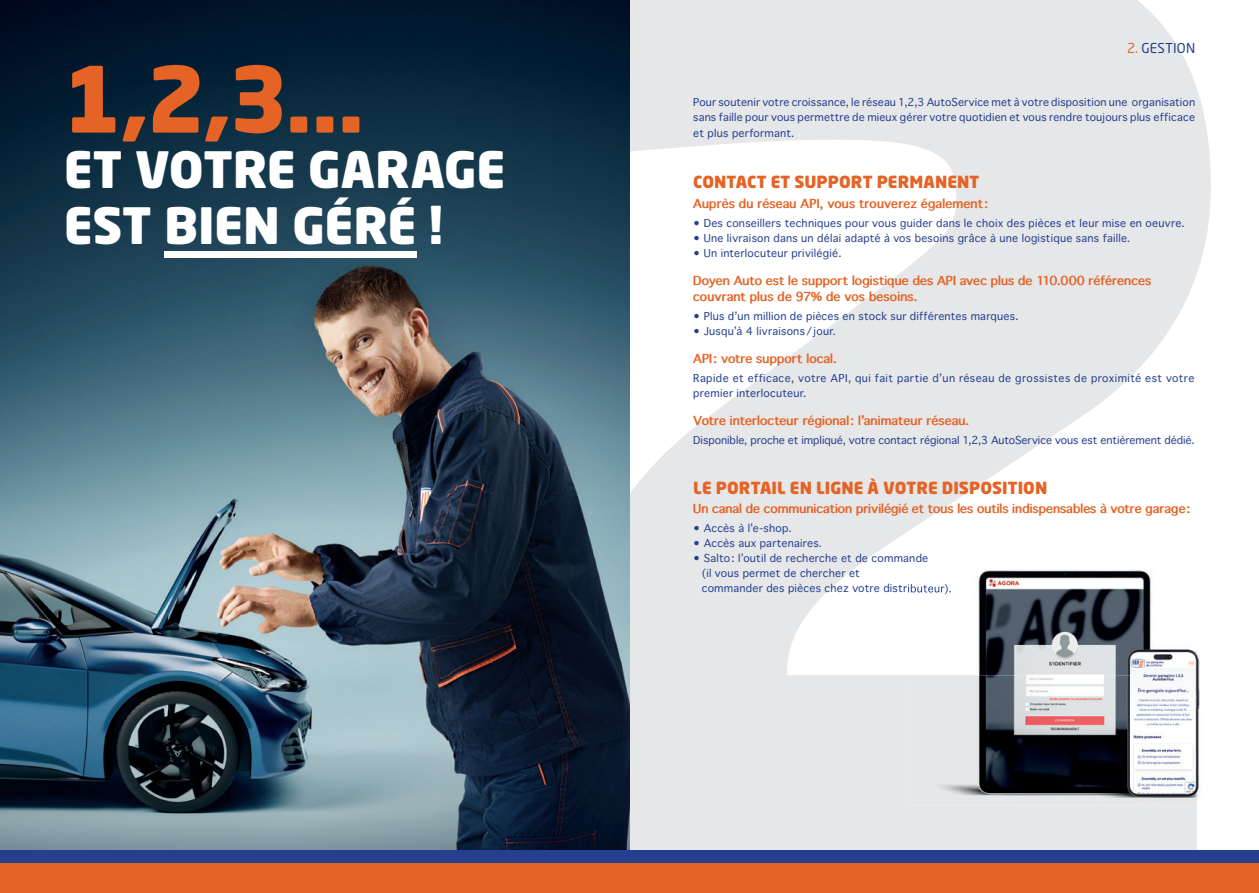
<style>
.page{position:relative;width:1259px;height:893px;background:#fff}
.page>*{position:absolute;margin:0;border:0;box-sizing:border-box;transform-origin:0 0}
.t1{font:900 90px "Neo Sans W1 G";color:#e46325}
.t2{font:900 49.5px/55.5px "Neo Sans W1 G";letter-spacing:-.005em;color:#fff}
.t3{font:900 16.5px "Neo Sans W1 G";letter-spacing:.005em;color:#e46325}
.t4{font:13.5px "Neo Sans W1 G";letter-spacing:.015em;color:#253f8e}
.t5{font:700 12px/16.5px "Thonburi";letter-spacing:.01em;color:#e46325}
.t6{font:10.5px/15px "Thonburi";letter-spacing:.02em;color:#253f8e}
.t7{font:300 10.5px/15px "Thonburi";letter-spacing:.015em;color:#253f8e;text-align:justify}
.t8{font:10.5px/15px "Thonburi";letter-spacing:.04em;color:#253f8e}
.t9{font:10.5px "Thonburi";letter-spacing:-.005em;color:#253f8e}
.s1{color:#e46325}
</style>
<div class="page">
<svg style="left:629px;top:0;width:581px;height:850px;fill:#e6e7e9"></svg>
<svg style="left:702px;top:584px;width:134px;height:11px"></svg>
<img style="left:0;top:0;width:629px;height:850px">
<div style="left:0;top:863px;width:629px;height:30px;background:#e46325"></div>
<div style="left:0;top:850px;width:629px;height:13px;background:#253f8e"></div>
<div style="left:629px;top:863px;width:630px;height:30px;background:#e46325"></div>
<div style="left:629px;top:850px;width:630px;height:13px;background:#253f8e"></div>
<img style="left:906px;top:565px;width:300px;height:144px">
<img style="left:1206px;top:565px;width:4px;height:241px">
<img style="left:1196px;top:709px;width:11px;height:97px">
<img style="left:906px;top:675px;width:290px;height:131px">
<img style="left:906px;top:584px;width:44px;height:11px">
<div style="left:164px;top:251px;width:252px;height:6px;background:#fff"></div>
<h1 class="t1" style="left:64px;top:40px;width:302px">1,2,3...</h1>
<h2 class="t2" style="left:64px;top:142px;width:443px">ET VOTRE GARAGE<br>EST BIEN GÉRÉ !</h2>
<p class="t4" style="left:1127px;top:40px;width:70px"><span class="s1">2.</span> GESTION</p>
<p class="t7" style="left:693px;top:95px;width:503px">Pour soutenir votre croissance, le réseau 1,2,3 AutoService met à votre disposition une organisation sans faille pour vous permettre de mieux gérer votre quotidien et vous rendre toujours plus efficace et plus performant.</p>
<h3 class="t3" style="left:693px;top:171px;width:288px">CONTACT ET SUPPORT PERMANENT</h3>
<p class="t5" style="left:693px;top:195px;width:296px">Auprès du réseau API, vous trouverez également :</p>
<p class="t6" style="left:693px;top:216px;width:493px">• Des conseillers techniques pour vous guider dans le choix des pièces et leur mise en oeuvre.</p>
<p class="t6" style="left:693px;top:231px;width:439px">• Une livraison dans un délai adapté à vos besoins grâce à une logistique sans faille.</p>
<p class="t6" style="left:693px;top:246px;width:150px">• Un interlocuteur privilégié.</p>
<p class="t5" style="left:693px;top:272px;width:459px">Doyen Auto est le support logistique des API avec plus de 110.000 références couvrant plus de 97% de vos besoins.</p>
<p class="t6" style="left:693px;top:309px;width:327px">• Plus d’un million de pièces en stock sur différentes marques.</p>
<p class="t6" style="left:693px;top:324px;width:144px">• Jusqu’à 4 livraisons / jour.</p>
<p class="t5" style="left:693px;top:351px;width:145px">API : votre support local.</p>
<p class="t8" style="left:693px;top:371px;width:502px">Rapide et efficace, votre API, qui fait partie d’un réseau de grossistes de proximité est votre premier interlocuteur.</p>
<p class="t5" style="left:693px;top:413px;width:277px">Votre interlocteur régional : l’animateur réseau.</p>
<p class="t9" style="left:693px;top:435px;width:503px">Disponible, proche et impliqué, votre contact régional 1,2,3 AutoService vous est entièrement dédié.</p>
<h3 class="t3" style="left:693px;top:477px;width:355px">LE PORTAIL EN LIGNE À VOTRE DISPOSITION</h3>
<p class="t5" style="left:693px;top:501px;width:499px">Un canal de communication privilégié et tous les outils indispensables à votre garage :</p>
<p class="t6" style="left:693px;top:521px;width:100px">• Accès à l’e-shop.</p>
<p class="t6" style="left:693px;top:536px;width:130px">• Accès aux partenaires.</p>
<p class="t6" style="left:702px;top:551px;width:251px;text-indent:-9px">• Salto : l’outil de recherche et de commande<br>(il vous permet de chercher et<br>commander des pièces chez votre distributeur).</p>
</div>
